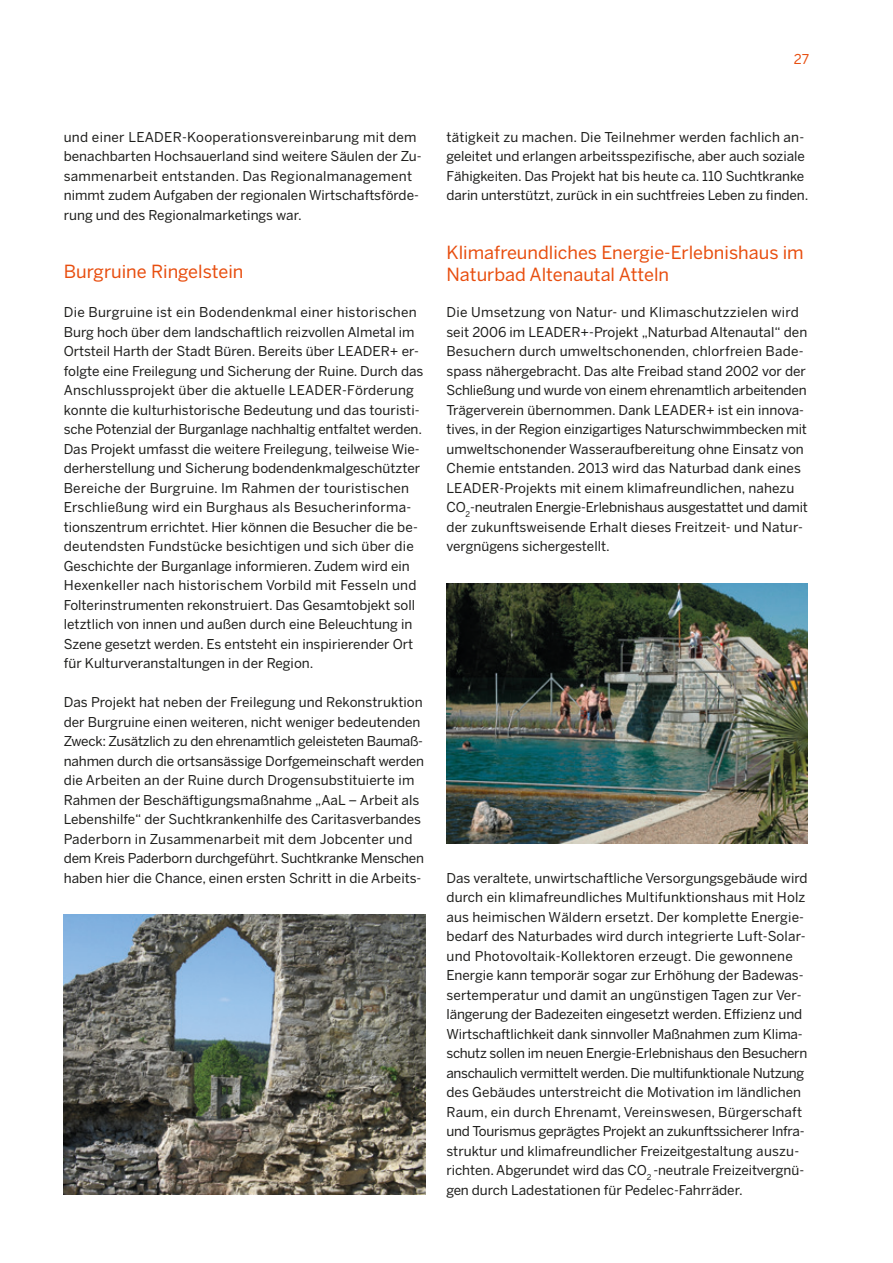
<style>
.page{position:relative;width:893px;height:1263px;background:#fff}
.page>*{position:absolute;margin:0;border:0;box-sizing:border-box;transform-origin:0 0}
.t1{font:18px/22.5px "Benton Sans";color:#e84e0f}
.t2{font:13.5px/19.5px "Benton Sans";color:#1d1d1b}
.t3{font:13.5px "Benton Sans";color:#e84e0f}
</style>
<div class="page">
<img style="left:64px;top:915px;width:361px;height:280px">
<img style="left:446px;top:583px;width:362px;height:261px">
<p class="t3" style="left:794px;top:51px;width:17px">27</p>
<p class="t2" style="left:64px;top:127px;width:359px">und einer LEADER-Kooperationsvereinbarung mit dem benachbarten Hochsauerland sind weitere Säulen der Zu&shy;sammenarbeit entstanden. Das Regionalmanagement nimmt zudem Aufgaben der regionalen Wirtschaftsförde&shy;rung und des Regionalmarketings war.</p>
<h1 class="t1" style="left:64px;top:260px;width:181px">Burgruine Ringelstein</h1>
<p class="t2" style="left:64px;top:302px;width:361px">Die Burgruine ist ein Bodendenkmal einer historischen Burg hoch über dem landschaftlich reizvollen Almetal im Ortsteil Harth der Stadt Büren. Bereits über LEADER+ er&shy;folgte eine Freilegung und Sicherung der Ruine. Durch das Anschlussprojekt über die aktuelle LEADER-Förderung konnte die kulturhistorische Bedeutung und das touristi&shy;sche Potenzial der Burganlage nachhaltig entfaltet werden.<br>Das Projekt umfasst die weitere Freilegung, teilweise Wie&shy;derherstellung und Sicherung bodendenkmalgeschützter Bereiche der Burgruine. Im Rahmen der touristischen Erschließung wird ein Burghaus als Besucherinforma&shy;tionszentrum errichtet. Hier können die Besucher die be&shy;deutendsten Fundstücke besichtigen und sich über die Geschichte der Burganlage informieren. Zudem wird ein Hexenkeller nach historischem Vorbild mit Fesseln und Folterinstrumenten rekonstruiert. Das Gesamtobjekt soll letztlich von innen und außen durch eine Beleuchtung in Szene gesetzt werden. Es entsteht ein inspirierender Ort für Kulturveranstaltungen in der Region.</p>
<p class="t2" style="left:64px;top:692px;width:362px">Das Projekt hat neben der Freilegung und Rekonstruktion der Burgruine einen weiteren, nicht weniger bedeutenden Zweck: Zusätzlich zu den ehrenamtlich geleisteten Baumaß&shy;nahmen durch die ortsansässige Dorfgemeinschaft werden die Arbeiten an der Ruine durch Drogensubstituierte im Rahmen der Beschäftigungsmaßnahme „AaL – Arbeit als Lebenshilfe“ der Suchtkrankenhilfe des Caritasverbandes Paderborn in Zusammenarbeit mit dem Jobcenter und dem Kreis Paderborn durchgeführt. Suchtkranke Menschen haben hier die Chance, einen ersten Schritt in die Arbeits-</p>
<p class="t2" style="left:446px;top:127px;width:363px">tätigkeit zu machen. Die Teilnehmer werden fachlich an&shy;geleitet und erlangen arbeitsspezifische, aber auch soziale Fähigkeiten. Das Projekt hat bis heute ca. 110 Suchtkranke darin unterstützt, zurück in ein suchtfreies Leben zu finden.</p>
<h1 class="t1" style="left:446px;top:241px;width:359px">Klimafreundliches Energie-Erlebnishaus im<br>Naturbad Altenautal Atteln</h1>
<p class="t2" style="left:446px;top:302px;width:363px">Die Umsetzung von Natur- und Klimaschutzzielen wird seit 2006 im LEADER+-Projekt „Naturbad Altenautal“ den Besuchern durch umweltschonenden, chlorfreien Bade&shy;spass nähergebracht. Das alte Freibad stand 2002 vor der Schließung und wurde von einem ehrenamtlich arbeitenden Trägerverein übernommen. Dank LEADER+ ist ein innova&shy;tives, in der Region einzigartiges Naturschwimmbecken mit umweltschonender Wasseraufbereitung ohne Einsatz von Chemie entstanden. 2013 wird das Naturbad dank eines LEADER-Projekts mit einem klimafreundlichen, nahezu CO<sub>2</sub>-neutralen Energie-Erlebnishaus ausgestattet und damit der zukunftsweisende Erhalt dieses Freitzeit- und Natur&shy;vergnügens sichergestellt.</p>
<p class="t2" style="left:446px;top:868px;width:362px">Das veraltete, unwirtschaftliche Versorgungsgebäude wird durch ein klimafreundliches Multifunktionshaus mit Holz aus heimischen Wäldern ersetzt. Der komplette Energie&shy;bedarf des Naturbades wird durch integrierte Luft-Solar&shy;und Photovoltaik-Kollektoren erzeugt. Die gewonnene Energie kann temporär sogar zur Erhöhung der Badewas&shy;sertemperatur und damit an ungünstigen Tagen zur Ver&shy;längerung der Badezeiten eingesetzt werden. Effizienz und Wirtschaftlichkeit dank sinnvoller Maßnahmen zum Klima&shy;schutz sollen im neuen Energie-Erlebnishaus den Besuchern anschaulich vermittelt werden. Die multifunktionale Nutzung des Gebäudes unterstreicht die Motivation im ländlichen Raum, ein durch Ehrenamt, Vereinswesen, Bürgerschaft und Tourismus geprägtes Projekt an zukunftssicherer Infra&shy;struktur und klimafreundlicher Freizeitgestaltung auszu&shy;richten. Abgerundet wird das CO<sub>2</sub> -neutrale Freizeitvergnü&shy;gen durch Ladestationen für Pedelec-Fahrräder.</p>
</div>
